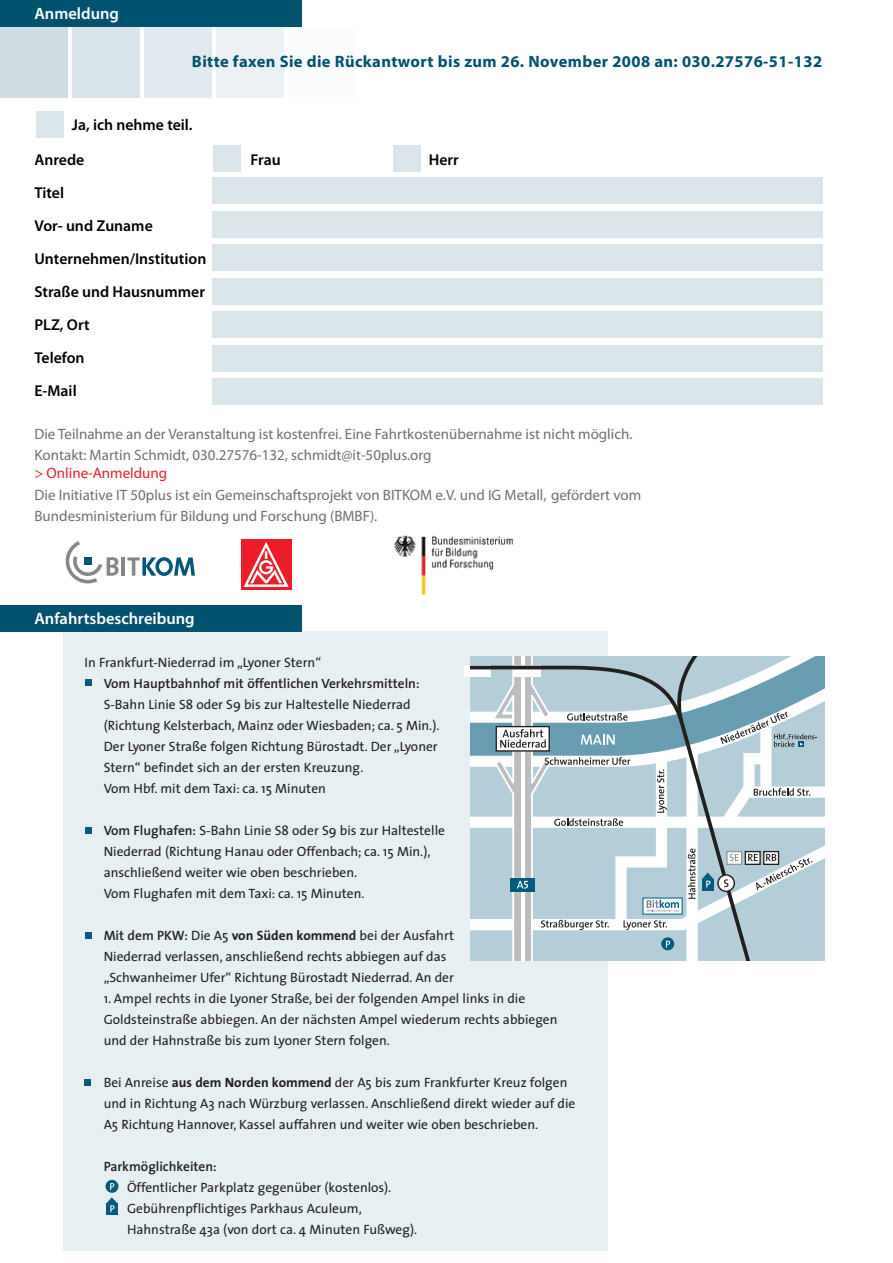
<style>
.page{position:relative;width:893px;height:1263px;background:#fff}
.page>*{position:absolute;margin:0;border:0;box-sizing:border-box;transform-origin:0 0}
.t1{font:700 16.5px "Myriad Pro";letter-spacing:.025em;color:#00526f}
.t2{font:600 16.5px "Myriad Pro";color:#fff}
.t3{font:600 15.75px/33px "Myriad Pro";color:#010101}
.t4{font:15px/21px "Myriad Pro";color:#6d6f71}
.t5{font:13.5px/21px "The Sans";color:#231f20}
.t6{font:12.15px "Zapf Dingbats ITC";color:#fff}
.s1{color:#ed1c29}
.s2{font-weight:600}
.s3{font-weight:700}
</style>
<div class="page">
<div style="left:63px;top:631px;width:545px;height:619px;background:#e6eff2"></div>
<div style="left:85px;top:680px;width:7px;height:6px;background:#005b7f"></div>
<div style="left:85px;top:827px;width:7px;height:6px;background:#005b7f"></div>
<div style="left:85px;top:932px;width:7px;height:6px;background:#005b7f"></div>
<div style="left:464px;top:666px;width:27px;height:11px;background:#fff"></div>
<svg style="left:470px;top:656px;width:354px;height:304px;background:#b5cbd4"></svg>
<div style="left:106px;top:1180px;width:12px;height:13px;background:#005b7f;border-radius:50%"></div>
<svg style="left:110px;top:1183px;width:4px;height:7px"></svg>
<div style="left:106px;top:1203px;width:12px;height:12px;background:#005b7f"></div>
<svg style="left:106px;top:1197px;width:11px;height:15px"></svg>
<div style="left:0;top:0;width:302px;height:27px;background:#00526f"></div>
<div style="left:213px;top:145px;width:28px;height:27px;background:#dae5ea"></div>
<div style="left:213px;top:177px;width:610px;height:27px;background:#dae5ea"></div>
<div style="left:213px;top:211px;width:610px;height:27px;background:#dae5ea"></div>
<div style="left:213px;top:244px;width:610px;height:27px;background:#dae5ea"></div>
<div style="left:213px;top:278px;width:610px;height:27px;background:#dae5ea"></div>
<div style="left:213px;top:311px;width:610px;height:27px;background:#dae5ea"></div>
<div style="left:213px;top:345px;width:610px;height:27px;background:#dae5ea"></div>
<div style="left:213px;top:378px;width:610px;height:27px;background:#dae5ea"></div>
<div style="left:393px;top:145px;width:27px;height:27px;background:#dae5ea"></div>
<div style="left:288px;top:27px;width:68px;height:70px;background:#fbfcfc"></div>
<div style="left:0;top:27px;width:68px;height:70px;background:#cddde2"></div>
<div style="left:72px;top:27px;width:68px;height:70px;background:#d7e3e8"></div>
<div style="left:144px;top:27px;width:68px;height:70px;background:#e1eaee"></div>
<div style="left:216px;top:27px;width:68px;height:70px;background:#ecf2f4"></div>
<div style="left:0;top:604px;width:302px;height:27px;background:#00526f"></div>
<div style="left:241px;top:539px;width:50px;height:51px;background:#ed1c29"></div>
<svg style="left:243px;top:542px;width:46px;height:45px"></svg>
<svg style="left:66px;top:541px;width:53px;height:42px"></svg>
<hr style="left:121px;top:557px;width:4px;height:19px;background:#868788">
<div style="left:84px;top:557px;width:8px;height:8px;background:#00557b"></div>
<svg style="left:127px;top:557px;width:68px;height:19px"></svg>
<img style="left:394px;top:535px;width:119px;height:61px">
<div style="left:84px;top:1079px;width:7px;height:6px;background:#005b7f"></div>
<div style="left:36px;top:111px;width:28px;height:26px;background:#d9e5e9"></div>
<p class="t2" style="left:34px;top:3px;width:86px">Anmeldung</p>
<p class="t1" style="left:192px;top:51px;width:632px">Bitte faxen Sie die Rückantwort bis zum 26. November 2008 an: 030.27576-51-132</p>
<p class="t3" style="left:72px;top:108px;width:122px">Ja, ich nehme teil.</p>
<p class="t3" style="left:34px;top:143px;width:51px">Anrede</p>
<p class="t3" style="left:251px;top:143px;width:32px">Frau</p>
<p class="t3" style="left:429px;top:143px;width:31px">Herr</p>
<p class="t3" style="left:34px;top:176px;width:173px">Titel<br>Vor- und Zuname<br>Unternehmen/Institution<br>Straße und Hausnummer<br>PLZ, Ort<br>Telefon<br>E-Mail</p>
<p class="t4" style="left:34px;top:423px;width:599px">Die Teilnahme an der Veranstaltung ist kostenfrei. Eine Fahrtkostenübernahme ist nicht möglich.<br>Kontakt: Martin Schmidt, 030.27576-132, schmidt@it-50plus.org</p>
<p class="t4" style="left:35px;top:461px;width:608px;line-height:22.5px"><span class="s1">&gt; Online-Anmeldung<br></span>Die Initiative IT 50plus ist ein Gemeinschaftsprojekt von BITKOM e.V. und IG Metall, gefördert vom</p>
<p class="t4" style="left:35px;top:505px;width:344px">Bundesministerium für Bildung und Forschung (BMBF).</p>
<p class="t2" style="left:34px;top:608px;width:162px">Anfahrtsbeschreibung</p>
<p class="t6" style="left:85px;top:613px;width:11px">■</p>
<p class="t5" style="left:104px;top:651px;width:337px;text-indent:-19px">In Frankfurt-Niederrad im „Lyoner Stern“<br><span class="s2">Vom Hauptbahnhof mit öffentlichen Verkehrsmitteln:<br></span>S-Bahn Linie S8 oder S9 bis zur Haltestelle Niederrad (Richtung Kelsterbach, Mainz oder Wiesbaden; ca. 5 Min.).<br>Der Lyoner Straße folgen Richtung Bürostadt. Der „Lyoner Stern“ befindet sich an der ersten Kreuzung.<br>Vom Hbf. mit dem Taxi: ca. 15 Minuten</p>
<p class="t5" style="left:104px;top:819px;width:343px"><span class="s2">Vom Flughafen:</span> S-Bahn Linie S8 oder S9 bis zur Haltestelle Niederrad (Richtung Hanau oder Offenbach; ca. 15 Min.), anschließend weiter wie oben beschrieben.<br>Vom Flughafen mit dem Taxi: ca. 15 Minuten.</p>
<p class="t5" style="left:104px;top:924px;width:352px"><span class="s2">Mit dem PKW:</span> Die A5 <span class="s3">von Süden kommend</span> bei der Ausfahrt<br>Niederrad verlassen, anschließend rechts abbiegen auf das „Schwanheimer Ufer“ Richtung Bürostadt Niederrad. An der</p>
<p class="t5" style="left:104px;top:987px;width:455px">1. Ampel rechts in die Lyoner Straße, bei der folgenden Ampel links in die<br>Goldsteinstraße abbiegen. An der nächsten Ampel wiederum rechts abbiegen und der Hahnstraße bis zum Lyoner Stern folgen.</p>
<p class="t5" style="left:104px;top:1072px;width:473px">Bei Anreise <span class="s3">aus dem Norden kommend</span> der A5 bis zum Frankfurter Kreuz folgen und in Richtung A3 nach Würzburg verlassen. Anschließend direkt wieder auf die<br>A5 Richtung Hannover, Kassel auffahren und weiter wie oben beschrieben.</p>
<p class="t5" style="left:127px;top:1156px;width:292px;text-indent:-23px"><span class="s2">Parkmöglichkeiten:<br></span>Öffentlicher Parkplatz gegenüber (kostenlos).<br>Gebührenpflichtiges Parkhaus Aculeum, Hahnstraße 43a (von dort ca. 4 Minuten Fußweg).</p>
</div>
